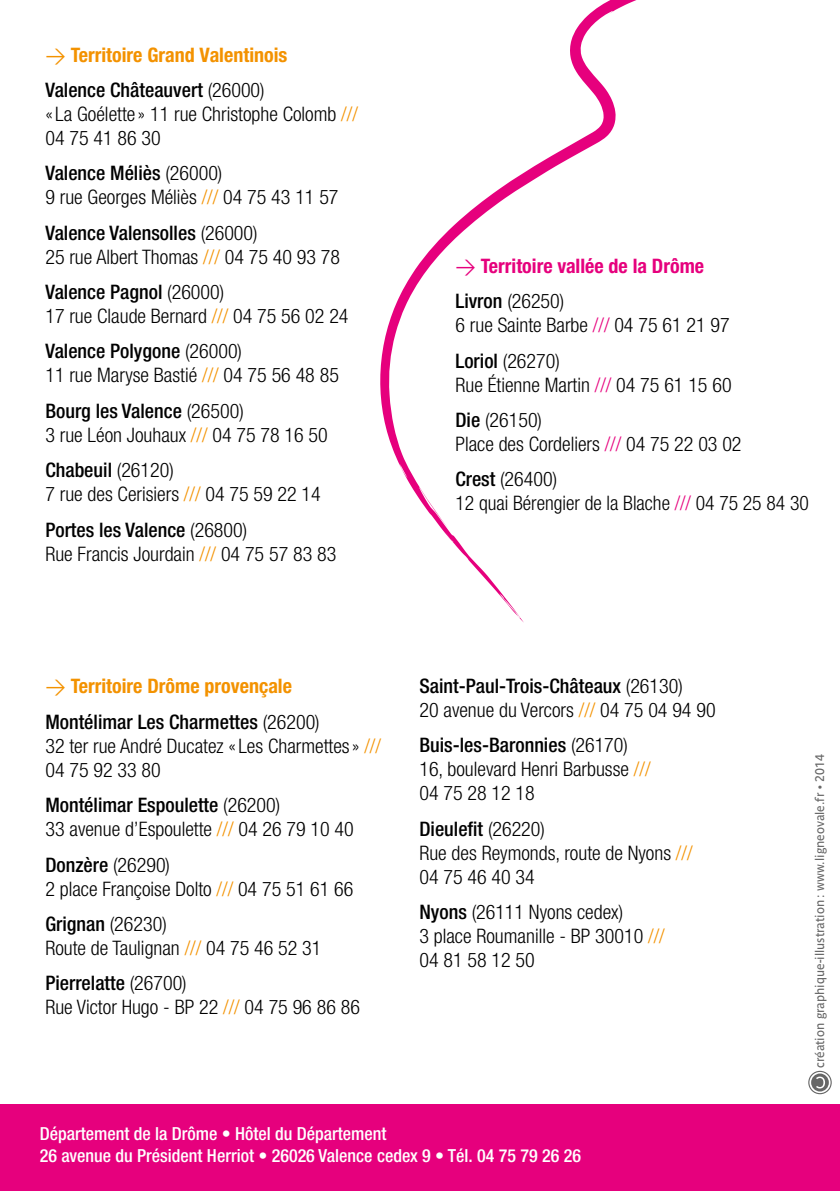
<style>
.page{position:relative;width:840px;height:1191px;background:#fff}
.page>*{position:absolute;margin:0;border:0;box-sizing:border-box;transform-origin:0 0}
.t1{font:300 condensed 20px/24px "Helvetica Neue";color:#000}
.t2{font:700 condensed 20px/35.4px "Helvetica Neue";color:#f39200}
.t3{font:700 condensed 20px/35.4px "Helvetica Neue";color:#e6007d}
.t4{font:500 condensed 18px/22px "Helvetica Neue";color:#fff}
.t5{font:12.4px "Parisine";color:#000}
.s1{font-family:"DIN";font-weight:400;font-stretch:normal}
.s2{font-weight:500;color:#000}
.s3{font-weight:300;color:#000}
.s4{color:#f39200}
.s5{font-weight:500}
.s6{color:#e6007d}
</style>
<div class="page">
<svg style="left:380px;top:0;width:257px;height:622px"></svg>
<div style="left:0;top:1104px;width:839px;height:87px;background:#e6007d"></div>
<svg style="left:808px;top:1070px;width:23px;height:24px"></svg>
<p class="t2" style="left:45px;top:37px;width:243px"><span class="s1">&gt;</span> Territoire Grand Valentinois<br><span class="s2">Valence Châteauvert</span> <span class="s3">(26000)</span></p>
<p class="t1" style="left:45px;top:102px;width:314px">« La Goélette » 11 rue Christophe Colomb <span class="s4">///<br></span>04 75 41 86 30</p>
<p class="t1" style="left:45px;top:161px;width:294px"><span class="s5">Valence Méliès</span> (26000)<br>9 rue Georges Méliès <span class="s4">///</span> 04 75 43 11 57</p>
<p class="t1" style="left:45px;top:220px;width:296px"><span class="s5">Valence Valensolles</span> (26000)<br>25 rue Albert Thomas <span class="s4">///</span> 04 75 40 93 78</p>
<p class="t1" style="left:45px;top:280px;width:304px"><span class="s5">Valence Pagnol</span> (26000)<br>17 rue Claude Bernard <span class="s4">///</span> 04 75 56 02 24</p>
<p class="t1" style="left:45px;top:339px;width:295px"><span class="s5">Valence Polygone</span> (26000)<br>11 rue Maryse Bastié <span class="s4">///</span> 04 75 56 48 85</p>
<p class="t1" style="left:45px;top:398px;width:284px"><span class="s5">Bourg les Valence</span> (26500)<br>3 rue Léon Jouhaux <span class="s4">///</span> 04 75 78 16 50</p>
<p class="t1" style="left:45px;top:458px;width:277px"><span class="s5">Chabeuil</span> (26120)<br>7 rue des Cerisiers <span class="s4">///</span> 04 75 59 22 14</p>
<p class="t1" style="left:45px;top:517px;width:292px"><span class="s5">Portes les Valence</span> (26800)<br>Rue Francis Jourdain <span class="s4">///</span> 04 75 57 83 83</p>
<p class="t3" style="left:455px;top:248px;width:250px"><span class="s1">&gt;</span> Territoire vallée de la Drôme<br><span class="s2">Livron</span> <span class="s3">(26250)</span></p>
<p class="t1" style="left:455px;top:307px;width:275px;line-height:35.4px">6 rue Sainte Barbe <span class="s6">///</span> 04 75 61 21 97<br><span class="s5">Loriol</span> (26270)</p>
<p class="t1" style="left:455px;top:367px;width:277px;line-height:35.4px">Rue Étienne Martin <span class="s6">///</span> 04 75 61 15 60<br><span class="s5">Die</span> (26150)</p>
<p class="t1" style="left:455px;top:426px;width:287px;line-height:35.4px">Place des Cordeliers <span class="s6">///</span> 04 75 22 03 02<br><span class="s5">Crest</span> (26400)</p>
<p class="t1" style="left:455px;top:491px;width:354px">12 quai Bérengier de la Blache <span class="s6">///</span> 04 75 25 84 30</p>
<p class="t2" style="left:45px;top:668px;width:276px"><span class="s1">&gt;</span> Territoire Drôme provençale<br><span class="s2">Montélimar Les Charmettes</span> <span class="s3">(26200)</span></p>
<p class="t1" style="left:45px;top:733px;width:337px">32 ter rue André Ducatez « Les Charmettes» <span class="s4">///<br></span>04 75 92 33 80</p>
<p class="t1" style="left:45px;top:793px;width:310px"><span class="s5">Montélimar Espoulette</span> (26200)<br>33 avenue d’Espoulette <span class="s4">///</span> 04 26 79 10 40</p>
<p class="t1" style="left:45px;top:852px;width:309px"><span class="s5">Donzère</span> (26290)<br>2 place Françoise Dolto <span class="s4">///</span> 04 75 51 61 66</p>
<p class="t1" style="left:45px;top:911px;width:277px"><span class="s5">Grignan</span> (26230)<br>Route de Taulignan <span class="s4">///</span> 04 75 46 52 31</p>
<p class="t1" style="left:45px;top:971px;width:316px"><span class="s5">Pierrelatte</span> (26700)<br>Rue Victor Hugo - BP 22 <span class="s4">///</span> 04 75 96 86 86</p>
<p class="t1" style="left:419px;top:674px;width:297px"><span class="s5">Saint-Paul-Trois-Châteaux</span> (26130)<br>20 avenue du Vercors <span class="s4">///</span> 04 75 04 94 90</p>
<p class="t1" style="left:419px;top:733px;width:232px"><span class="s5">Buis-les-Baronnies</span> (26170)<br>16, boulevard Henri Barbusse <span class="s4">///<br></span>04 75 28 12 18</p>
<p class="t1" style="left:419px;top:816px;width:274px"><span class="s5">Dieulefit</span> (26220)<br>Rue des Reymonds, route de Nyons <span class="s4">///<br></span>04 75 46 40 34</p>
<p class="t1" style="left:419px;top:900px;width:247px"><span class="s5">Nyons</span> (26111 Nyons cedex)<br>3 place Roumanille - BP 30010 <span class="s4">///<br></span>04 81 58 12 50</p>
<p class="t5" style="left:812px;top:1068px;width:315px;rotate:-90deg">création graphique-illustration : www.ligneovale.fr • 2014</p>
<p class="t4" style="left:40px;top:1122px;width:542px">Département de la Drôme • Hôtel du Département<br>26 avenue du Président Herriot • 26026 Valence cedex 9 • Tél. 04 75 79 26 26</p>
</div>
